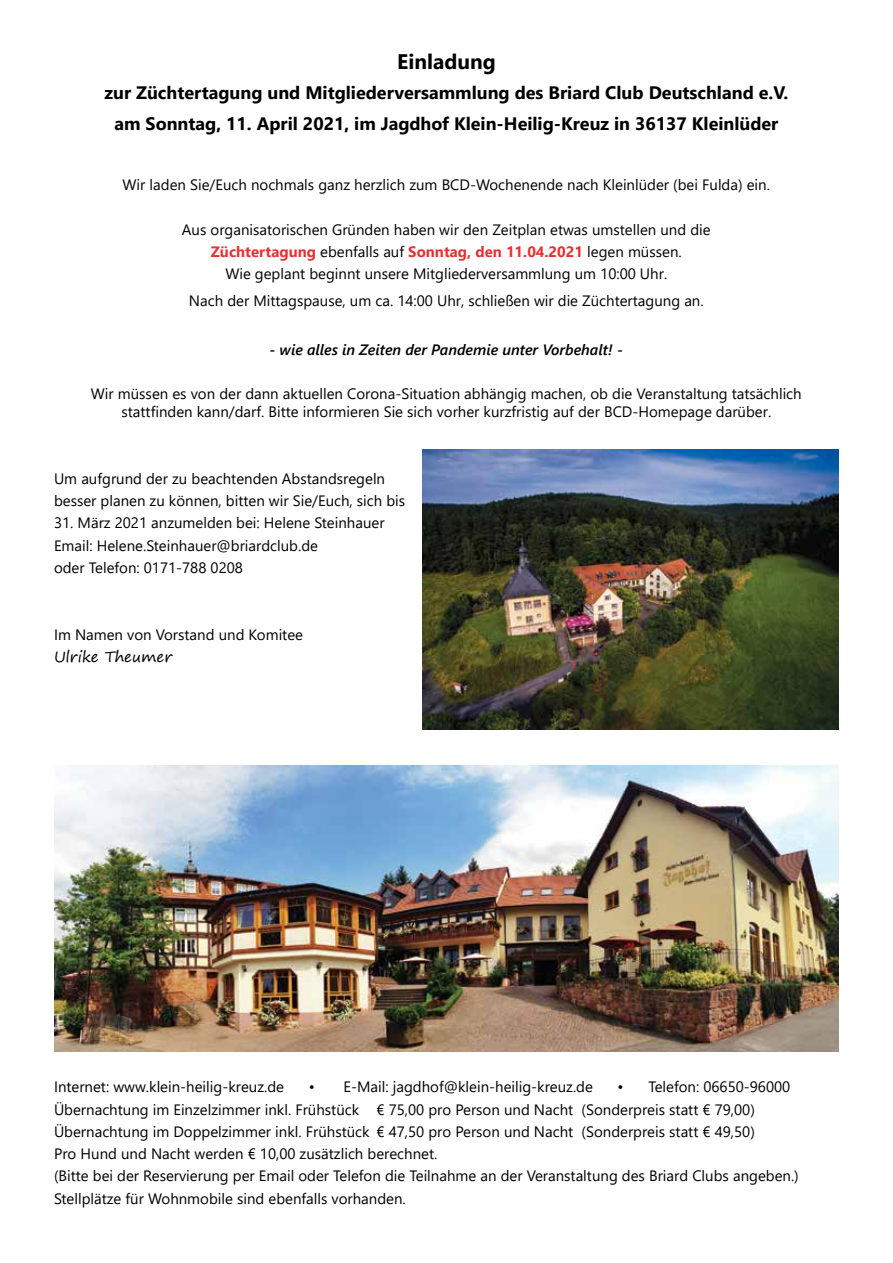
<style>
.page{position:relative;width:893px;height:1263px;background:#fff}
.page>*{position:absolute;margin:0;border:0;box-sizing:border-box;transform-origin:0 0}
.t1{font:700 21px "Segoe UI";color:#000}
.t2{font:700 18px/30.2px "Segoe UI";color:#000;text-align:center}
.t3{font:15px/22.2px "Segoe UI";color:#000}
.t4{font:italic 600 15px "Segoe UI";color:#000}
.t5{font:15px "Segoe Print";color:#000}
.s1{font-weight:700;color:#e73133}
.s2{color:#010000}
</style>
<div class="page">
<img style="left:54px;top:765px;width:785px;height:287px">
<img style="left:422px;top:449px;width:417px;height:280px">
<h1 class="t1" style="left:397px;top:42px;width:100px">Einladung</h1>
<p class="t2" style="left:104px;top:77px;width:685px">zur Züchtertagung und Mitgliederversammlung des Briard Club Deutschland e.V. am Sonntag, 11. April 2021, im Jagdhof Klein-Heilig-Kreuz in 36137 Kleinlüder</p>
<p class="t3" style="left:123px;top:173px;width:649px">Wir laden Sie/Euch nochmals ganz herzlich zum BCD-Wochenende nach Kleinlüder (bei Fulda) ein.</p>
<p class="t3" style="left:182px;top:217px;width:530px;text-align:center">Aus organisatorischen Gründen haben wir den Zeitplan etwas umstellen und die<br><span class="s1">Züchtertagung</span> ebenfalls auf <span class="s1">Sonntag, den 11.04.2021</span> legen müssen.<br>Wie geplant beginnt unsere Mitgliederversammlung um 10:00 Uhr.</p>
<p class="t3" style="left:189px;top:288px;width:516px">Nach der Mittagspause, um ca. 14:00 Uhr, schließen wir die Züchtertagung an.</p>
<p class="t4" style="left:269px;top:335px;width:355px">- wie alles in Zeiten der Pandemie unter Vorbehalt! -</p>
<p class="t3" style="left:91px;top:383px;width:712px;line-height:18px;text-align:center">Wir müssen es von der dann aktuellen Corona-Situation abhängig machen, ob die Veranstaltung tatsächlich stattfinden kann/darf. Bitte informieren Sie sich vorher kurzfristig auf der BCD-Homepage darüber.</p>
<p class="t3" style="left:54px;top:466px;width:353px">Um aufgrund der zu beachtenden Abstandsregeln besser planen zu können, bitten wir Sie/Euch, sich bis</p>
<p class="t3" style="left:54px;top:511px;width:332px">31. März 2021 anzumelden bei: Helene Steinhauer<br>Email: Helene.Steinhauer@briardclub.de<br>oder Telefon: 0171-788 0208</p>
<p class="t3" style="left:54px;top:622px;width:251px">Im Namen von Vorstand und Komitee</p>
<p class="t5" style="left:54px;top:643px;width:119px">Ulrike Theumer</p>
<p class="t3" style="left:54px;top:1074px;width:232px">Internet: www.klein-heilig-kreuz.de</p>
<p class="t3" style="left:309px;top:1074px;width:286px"><span class="s2">•</span> E-Mail: jagdhof@klein-heilig-kreuz.de</p>
<p class="t3" style="left:54px;top:1074px;width:746px;text-indent:564px"><span class="s2">•</span> Telefon: 06650-96000<br>Übernachtung im Einzelzimmer inkl. Frühstück € 75,00 pro Person und Nacht (Sonderpreis statt € 79,00)<br>Übernachtung im Doppelzimmer inkl. Frühstück € 47,50 pro Person und Nacht (Sonderpreis statt € 49,50)<br>Pro Hund und Nacht werden € 10,00 zusätzlich berechnet.<br>(Bitte bei der Reservierung per Email oder Telefon die Teilnahme an der Veranstaltung des Briard Clubs angeben.)<br>Stellplätze für Wohnmobile sind ebenfalls vorhanden.</p>
</div>
